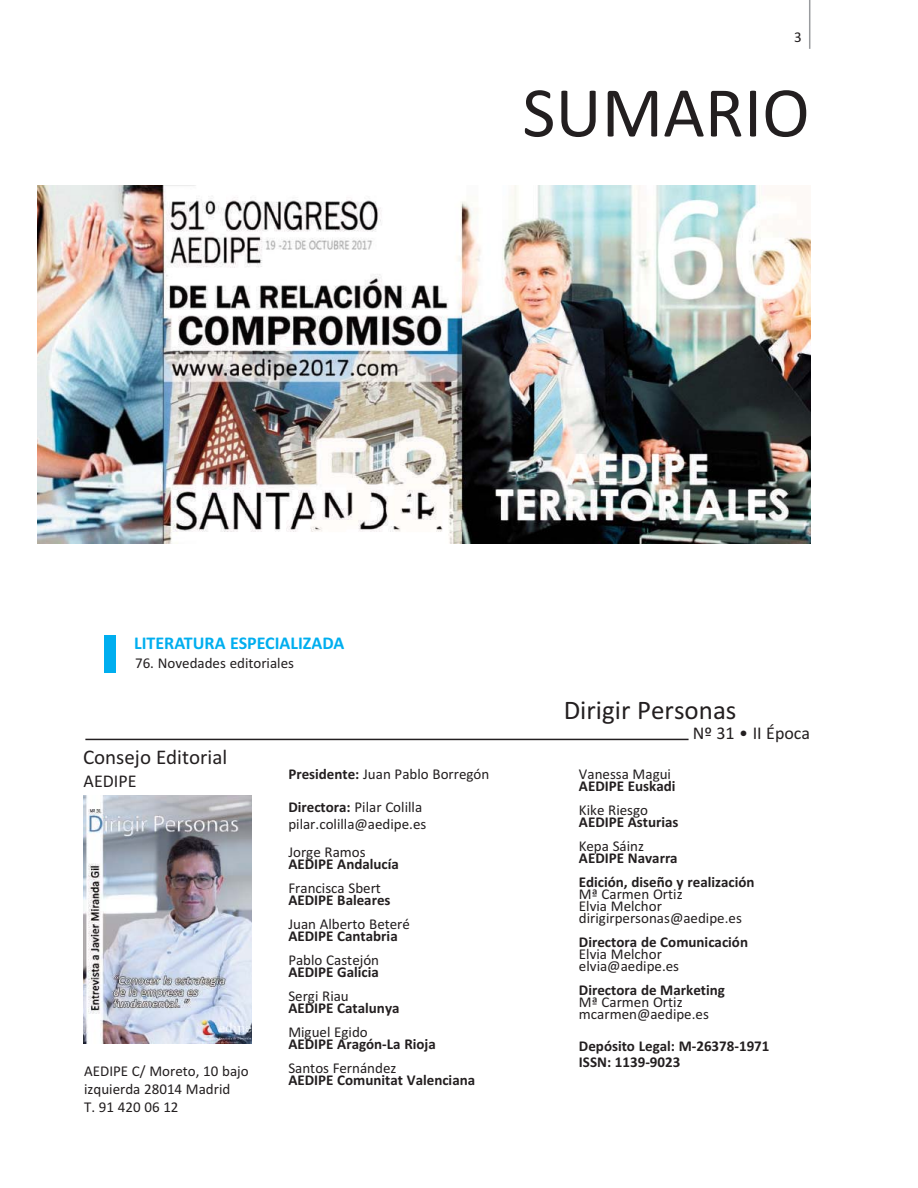
<style>
.page{position:relative;width:918px;height:1188px;background:#fff}
.page>*{position:absolute;margin:0;border:0;box-sizing:border-box;transform-origin:0 0}
.t1{font:72px "Calibri";color:#231f20}
.t2{font:27px "Calibri";color:#231f20}
.t3{font:21px "Calibri";color:#231f20}
.t4{font:700 18px "Calibri";color:#00aeef}
.t5{font:18px "Calibri";color:#231f20}
.t6{font:15px/12px "Calibri";color:#231f20}
.t7{font:700 15px/24px "Calibri";color:#231f20}
.s1{font-weight:700}
</style>
<div class="page">
<hr style="left:809px;top:1px;width:1px;height:48px;background:#999b9e">
<div style="left:105px;top:636px;width:11px;height:37px;background:#00aeef"></div>
<img style="left:83px;top:795px;width:169px;height:249px">
<hr style="left:85px;top:739px;width:604px;height:1px;background:#231f20">
<img style="left:37px;top:186px;width:774px;height:358px">
<p class="t6" style="left:794px;top:33px;width:9px">3</p>
<h1 class="t1" style="left:522px;top:88px;width:289px">SUMARIO</h1>
<p class="t4" style="left:134px;top:637px;width:212px">LITERATURA ESPECIALIZADA</p>
<p class="t6" style="left:135px;top:659px;width:160px">76. Novedades editoriales</p>
<h3 class="t3" style="left:83px;top:750px;width:146px">Consejo Editorial</h3>
<p class="t5" style="left:84px;top:775px;width:54px">AEDIPE</p>
<p class="t6" style="left:84px;top:1064px;width:166px;line-height:18px">AEDIPE C/ Moreto, 10 bajo izquierda 28014 Madrid<br>T. 91 420 06 12</p>
<p class="t6" style="left:288px;top:769px;width:203px"><span class="s1">Presidente:</span> Juan Pablo Borregón</p>
<p class="t6" style="left:288px;top:800px;width:140px;line-height:16.5px"><span class="s1">Directora:</span> Pilar Colilla pilar.colilla@aedipe.es</p>
<p class="t6" style="left:288px;top:847px;width:79px">Jorge Ramos</p>
<p class="t7" style="left:288px;top:853px;width:112px">AEDIPE Andalucía</p>
<p class="t6" style="left:288px;top:883px;width:94px">Francisca Sbert</p>
<p class="t7" style="left:288px;top:889px;width:104px">AEDIPE Baleares</p>
<p class="t6" style="left:288px;top:919px;width:123px">Juan Alberto Beteré</p>
<p class="t7" style="left:288px;top:925px;width:111px">AEDIPE Cantabria</p>
<p class="t6" style="left:288px;top:955px;width:92px">Pablo Castejón</p>
<p class="t7" style="left:288px;top:961px;width:92px">AEDIPE Galicia</p>
<p class="t6" style="left:288px;top:991px;width:62px">Sergi Riau</p>
<p class="t7" style="left:288px;top:997px;width:113px">AEDIPE Catalunya</p>
<p class="t6" style="left:288px;top:1027px;width:81px">Miguel Egido</p>
<p class="t7" style="left:288px;top:1033px;width:149px">AEDIPE Aragón‐La Rioja</p>
<p class="t6" style="left:288px;top:1063px;width:110px">Santos Fernández</p>
<p class="t7" style="left:288px;top:1069px;width:188px">AEDIPE Comunitat Valenciana</p>
<h2 class="t2" style="left:564px;top:700px;width:174px">Dirigir Personas</h2>
<p class="t5" style="left:693px;top:726px;width:119px">Nº 31 • II Época</p>
<p class="t6" style="left:579px;top:769px;width:94px">Vanessa Magui</p>
<p class="t7" style="left:579px;top:775px;width:98px">AEDIPE Euskadi</p>
<p class="t6" style="left:579px;top:805px;width:71px">Kike Riesgo</p>
<p class="t7" style="left:579px;top:811px;width:101px">AEDIPE Asturias</p>
<p class="t6" style="left:579px;top:841px;width:67px">Kepa Sáinz</p>
<p class="t7" style="left:579px;top:847px;width:177px">AEDIPE Navarra<br>Edición, diseño y realización</p>
<p class="t6" style="left:579px;top:889px;width:164px">Mª Carmen Ortiz<br>Elvia Melchor dirigirpersonas@aedipe.es</p>
<p class="t7" style="left:579px;top:931px;width:171px">Directora de Comunicación</p>
<p class="t6" style="left:579px;top:949px;width:102px">Elvia Melchor elvia@aedipe.es</p>
<p class="t7" style="left:579px;top:979px;width:147px">Directora de Marketing</p>
<p class="t6" style="left:579px;top:997px;width:131px">Mª Carmen Ortiz mcarmen@aedipe.es</p>
<p class="t7" style="left:579px;top:1039px;width:192px;line-height:16.5px">Depósito Legal: M‐26378‐1971<br>ISSN: 1139‐9023</p>
</div>
